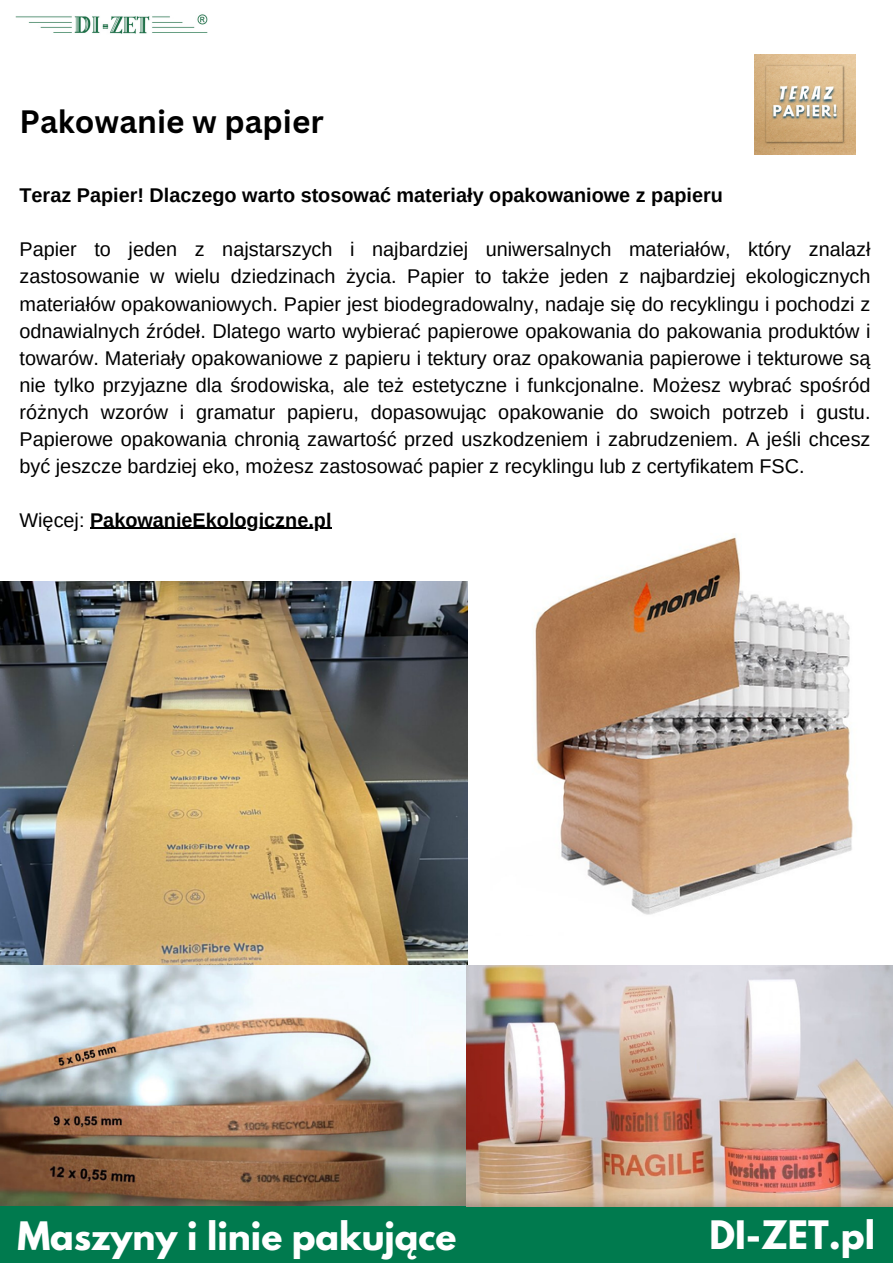
<style>
.page{position:relative;width:893px;height:1264px;background:#fff}
.page>*{position:absolute;margin:0;border:0;box-sizing:border-box;transform-origin:0 0}
.t1{font:700 34.8px "League Spartan";color:#fff}
.t2{font:700 31.5px "Canva Sans";color:#000}
.t3{font:19.8px/27px "Arimo";color:#000;text-align:justify}
.t4{font:700 19.8px "Arimo";color:#000}
.s1{font-weight:400}
</style>
<div class="page">
<hr style="left:90px;top:527px;width:241px;height:2px;background:#000">
<img style="left:0;top:964px;width:467px;height:242px">
<div style="left:0;top:1206px;width:892px;height:56px;background:#007a4e"></div>
<img style="left:15px;top:14px;width:193px;height:20px">
<img style="left:754px;top:54px;width:100px;height:100px">
<img style="left:0;top:581px;width:467px;height:383px">
<img style="left:535px;top:536px;width:318px;height:379px">
<img style="left:466px;top:965px;width:426px;height:241px">
<p class="t2" style="left:20px;top:99px;width:306px">Pakowanie w papier</p>
<p class="t4" style="left:20px;top:184px;width:705px">Teraz Papier! Dlaczego warto stosować materiały opakowaniowe z papieru</p>
<p class="t3" style="left:20px;top:236px;width:852px">Papier to jeden z najstarszych i najbardziej uniwersalnych materiałów, który znalazł zastosowanie w wielu dziedzinach życia. Papier to także jeden z najbardziej ekologicznych materiałów opakowaniowych. Papier jest biodegradowalny, nadaje się do recyklingu i pochodzi z odnawialnych źródeł. Dlatego warto wybierać papierowe opakowania do pakowania produktów i towarów. Materiały opakowaniowe z papieru i tektury oraz opakowania papierowe i tekturowe są nie tylko przyjazne dla środowiska, ale też estetyczne i funkcjonalne. Możesz wybrać spośród różnych wzorów i gramatur papieru, dopasowując opakowanie do swoich potrzeb i gustu.<br>Papierowe opakowania chronią zawartość przed uszkodzeniem i zabrudzeniem. A jeśli chcesz być jeszcze bardziej eko, możesz zastosować papier z recyklingu lub z certyfikatem FSC.</p>
<p class="t4" style="left:20px;top:508px;width:313px"><span class="s1">Więcej:</span> PakowanieEkologiczne.pl</p>
<p class="t1" style="left:17px;top:1218px;width:440px">Maszyny i linie pakujące</p>
<p class="t1" style="left:709px;top:1217px;width:167px">DI-ZET.pl</p>
</div>
